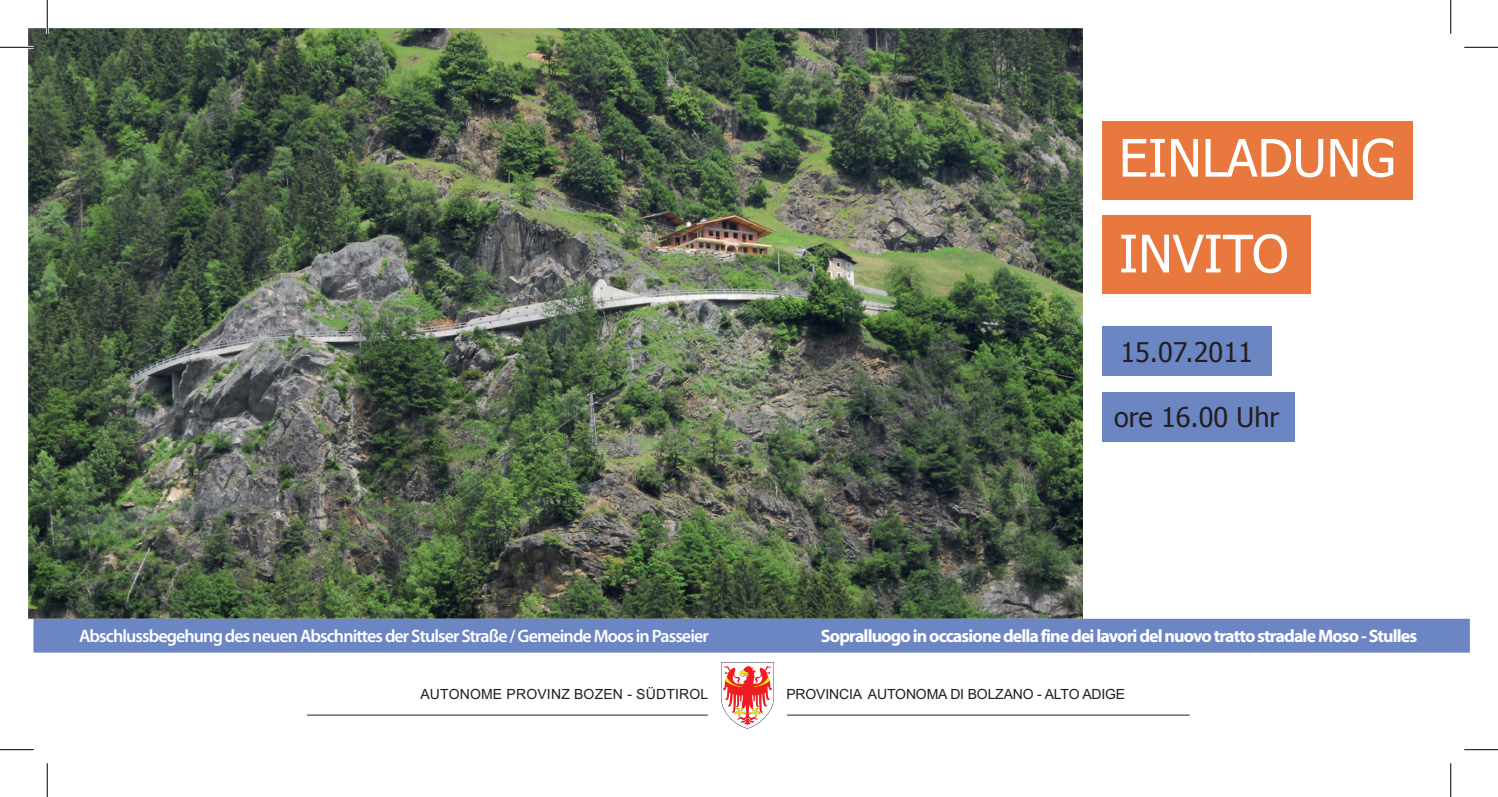
<style>
.page{position:relative;width:1498px;height:797px;background:#fff}
.page>*{position:absolute;margin:0;border:0;box-sizing:border-box;transform-origin:0 0}
.t1{font:51.75px/95.6px "Tahoma";color:#fff}
.t2{font:27px "Tahoma";color:#231f20}
.t3{font:600 18px "Myriad Pro";letter-spacing:-.05em;color:#fff}
.t4{font:700 18px "Myriad Pro";letter-spacing:-.05em;color:#fff}
.t5{font:13.95px "Arial";letter-spacing:-.01em;color:#231f20}
.t6{font:13.95px "Arial";letter-spacing:.01em;color:#231f20}
</style>
<div class="page">
<hr style="left:307px;top:714px;width:401px;height:1px;background:#231f20">
<hr style="left:787px;top:714px;width:402px;height:1px;background:#231f20">
<svg style="left:721px;top:662px;width:53px;height:66px"></svg>
<img style="left:28px;top:28px;width:1055px;height:590px">
<div style="left:1102px;top:121px;width:310px;height:78px;background:#e9783e"></div>
<div style="left:33px;top:618px;width:1437px;height:34px;background:#6c85c3"></div>
<div style="left:1102px;top:215px;width:208px;height:78px;background:#e9783e"></div>
<div style="left:1102px;top:326px;width:169px;height:50px;background:#6c85c3"></div>
<div style="left:1102px;top:392px;width:193px;height:49px;background:#6c85c3"></div>
<hr style="left:0;top:46px;width:34px;height:3px;background:#fff">
<hr style="left:46px;top:0;width:3px;height:34px;background:#fff">
<hr style="left:0;top:47px;width:34px;height:1px;background:#000">
<hr style="left:1464px;top:47px;width:34px;height:1px;background:#000">
<hr style="left:0;top:748px;width:34px;height:1px;background:#000">
<hr style="left:1464px;top:748px;width:34px;height:1px;background:#000">
<hr style="left:47px;top:0;width:1px;height:34px;background:#000">
<hr style="left:47px;top:762px;width:1px;height:34px;background:#000">
<hr style="left:1450px;top:0;width:1px;height:34px;background:#000">
<hr style="left:1450px;top:762px;width:1px;height:34px;background:#000">
<h1 class="t1" style="left:1119px;top:107px;width:278px">EINLADUNG<br>INVITO</h1>
<h2 class="t2" style="left:1120px;top:333px;width:134px">15.07.2011</h2>
<h2 class="t2" style="left:1114px;top:399px;width:166px">ore 16.00 Uhr</h2>
<p class="t3" style="left:79px;top:624px;width:631px">Abschlussbegehung des neuen Abschnittes der Stulser Straße / Gemeinde Moos in Passeier</p>
<p class="t4" style="left:821px;top:623px;width:598px">Sopralluogo in occasione della fine dei lavori del nuovo tratto stradale Moso - Stulles</p>
<p class="t6" style="left:420px;top:685px;width:289px">AUTONOME PROVINZ BOZEN - SÜDTIROL</p>
<p class="t5" style="left:786px;top:685px;width:340px">PROVINCIA AUTONOMA DI BOLZANO - ALTO ADIGE</p>
</div>
